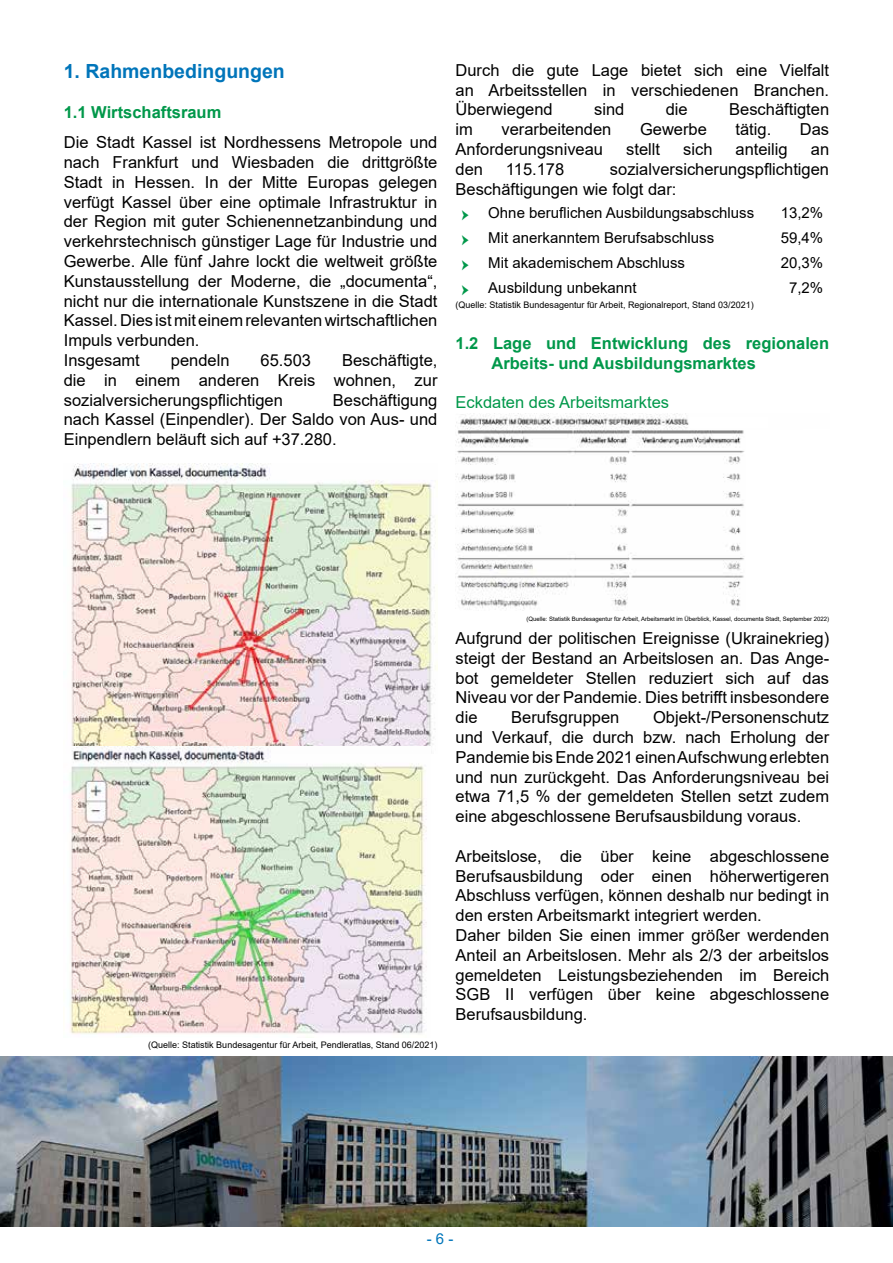
<style>
.page{position:relative;width:893px;height:1263px;background:#fff}
.page>*{position:absolute;margin:0;border:0;box-sizing:border-box;transform-origin:0 0}
.t1{font:700 19.5px "Arial";color:#0075ba}
.t2{font:16.5px/19.8px "Arial";color:#000;text-align:justify}
.t3{font:700 16.5px/19.8px "Arial";color:#00984a}
.t4{font:16.5px "Arial";color:#00984a}
.t5{font:15px "Arial";color:#000}
.t6{font:15px "Arial";color:#0075ba}
.t7{font:9px "Arial";color:#000}
.t8{font:6px "Arial";color:#000}
.s1{font-family:"Minion Pro";font-size:18px;color:#00984a}
</style>
<div class="page">
<img style="left:71px;top:463px;width:366px;height:284px">
<img style="left:70px;top:747px;width:357px;height:287px">
<img style="left:455px;top:413px;width:290px;height:198px">
<img style="left:0;top:1056px;width:893px;height:170px">
<p class="t1" style="left:64px;top:57px;width:223px">1. Rahmenbedingungen</p>
<p class="t3" style="left:64px;top:102px;width:159px">1.1 Wirtschaftsraum</p>
<p class="t2" style="left:64px;top:132px;width:375px;text-align:left">Die Stadt Kassel ist Nordhessens Metropole und nach Frankfurt und Wiesbaden die drittgrößte Stadt in Hessen. In der Mitte Europas gelegen verfügt Kassel über eine optimale Infrastruktur in der Region mit guter Schienennetzanbindung und verkehrstechnisch günstiger Lage für Industrie und Gewerbe. Alle fünf Jahre lockt die weltweit größte Kunstausstellung der Moderne, die „documenta“, nicht nur die internationale Kunstszene in die Stadt Kassel. Dies ist mit einem relevanten wirtschaftlichen Impuls verbunden.<br>Insgesamt</p>
<p class="t2" style="left:64px;top:350px;width:375px;text-indent:278px">Beschäftigte, die in einem anderen Kreis wohnen, zur sozialversicherungspflichtigen</p>
<p class="t2" style="left:171px;top:350px;width:60px">pendeln</p>
<p class="t2" style="left:261px;top:350px;width:52px">65.503</p>
<p class="t2" style="left:64px;top:390px;width:375px;text-indent:269px">Beschäftigung nach Kassel (Einpendler). Der Saldo von Aus- und Einpendlern beläuft sich auf +37.280.</p>
<p class="t2" style="left:455px;top:60px;width:375px">Durch die gute Lage bietet sich eine Vielfalt an Arbeitsstellen in verschiedenen Branchen.<br>Überwiegend</p>
<p class="t2" style="left:594px;top:100px;width:32px">sind</p>
<p class="t2" style="left:666px;top:100px;width:24px">die</p>
<p class="t2" style="left:729px;top:100px;width:101px">Beschäftigten</p>
<p class="t2" style="left:455px;top:119px;width:19px">im</p>
<p class="t2" style="left:501px;top:119px;width:112px">verarbeitenden</p>
<p class="t2" style="left:640px;top:119px;width:68px">Gewerbe</p>
<p class="t2" style="left:735px;top:119px;width:37px">tätig.</p>
<p class="t2" style="left:800px;top:119px;width:31px">Das</p>
<p class="t2" style="left:455px;top:139px;width:149px">Anforderungsniveau</p>
<p class="t2" style="left:626px;top:139px;width:35px">stellt</p>
<p class="t2" style="left:683px;top:139px;width:31px">sich</p>
<p class="t2" style="left:735px;top:139px;width:54px">anteilig</p>
<p class="t2" style="left:811px;top:139px;width:20px">an</p>
<p class="t2" style="left:455px;top:159px;width:29px">den</p>
<p class="t2" style="left:506px;top:159px;width:60px">115.178</p>
<p class="t2" style="left:455px;top:159px;width:375px;text-indent:154px">sozialversicherungspflichtigen<br>Beschäftigungen wie folgt dar:</p>
<p class="t5" style="left:461px;top:202px;width:294px"><span class="s1">→</span> Ohne beruflichen Ausbildungsabschluss</p>
<p class="t5" style="left:781px;top:202px;width:44px">13,2%</p>
<p class="t5" style="left:461px;top:227px;width:254px"><span class="s1">→</span> Mit anerkanntem Berufsabschluss</p>
<p class="t5" style="left:781px;top:227px;width:44px">59,4%</p>
<p class="t5" style="left:461px;top:252px;width:225px"><span class="s1">→</span> Mit akademischem Abschluss</p>
<p class="t5" style="left:781px;top:252px;width:44px">20,3%</p>
<p class="t5" style="left:461px;top:277px;width:177px"><span class="s1">→</span> Ausbildung unbekannt</p>
<p class="t5" style="left:789px;top:277px;width:36px">7,2%</p>
<p class="t7" style="left:455px;top:298px;width:300px">(Quelle: Statistik Bundesagentur für Arbeit, Regionalreport, Stand 03/2021)</p>
<p class="t3" style="left:492px;top:333px;width:339px;text-indent:-36px">1.2 Lage und Entwicklung des regionalen<br>Arbeits- und Ausbildungsmarktes</p>
<p class="t4" style="left:455px;top:391px;width:215px">Eckdaten des Arbeitsmarktes</p>
<p class="t7" style="left:148px;top:1038px;width:291px">(Quelle: Statistik Bundesagentur für Arbeit, Pendleratlas, Stand 06/2021)</p>
<p class="t8" style="left:526px;top:614px;width:304px">(Quelle: Statistik Bundesagentur für Arbeit, Arbeitsmarkt im Überblick, Kassel, documenta Stadt, September 2022)</p>
<p class="t2" style="left:455px;top:628px;width:375px">Aufgrund der politischen Ereignisse (Ukrainekrieg) steigt der Bestand an Arbeitslosen an. Das Ange&shy;bot gemeldeter Stellen reduziert sich auf das Niveau vor der Pandemie. Dies betrifft insbesondere die</p>
<p class="t2" style="left:455px;top:707px;width:375px;text-indent:198px">Objekt-/Personenschutz und Verkauf, die durch bzw. nach Erholung der Pandemie bis Ende 2021 einen Aufschwung erlebten und nun zurückgeht. Das Anforderungsniveau bei etwa 71,5 % der gemeldeten Stellen setzt zudem eine abgeschlossene Berufsausbildung voraus.</p>
<p class="t2" style="left:455px;top:846px;width:375px;text-align:left">Arbeitslose, die über keine abgeschlossene Berufsausbildung oder einen höherwertigeren Abschluss verfügen, können deshalb nur bedingt in den ersten Arbeitsmarkt integriert werden.<br>Daher bilden Sie einen immer größer werdenden Anteil an Arbeitslosen. Mehr als 2/3 der arbeitslos gemeldeten Leistungsbeziehenden im Bereich SGB II verfügen über keine abgeschlossene Berufsausbildung.</p>
<p class="t2" style="left:511px;top:707px;width:110px">Berufsgruppen</p>
<p class="t6" style="left:427px;top:1228px;width:28px">- 6 -</p>
</div>
